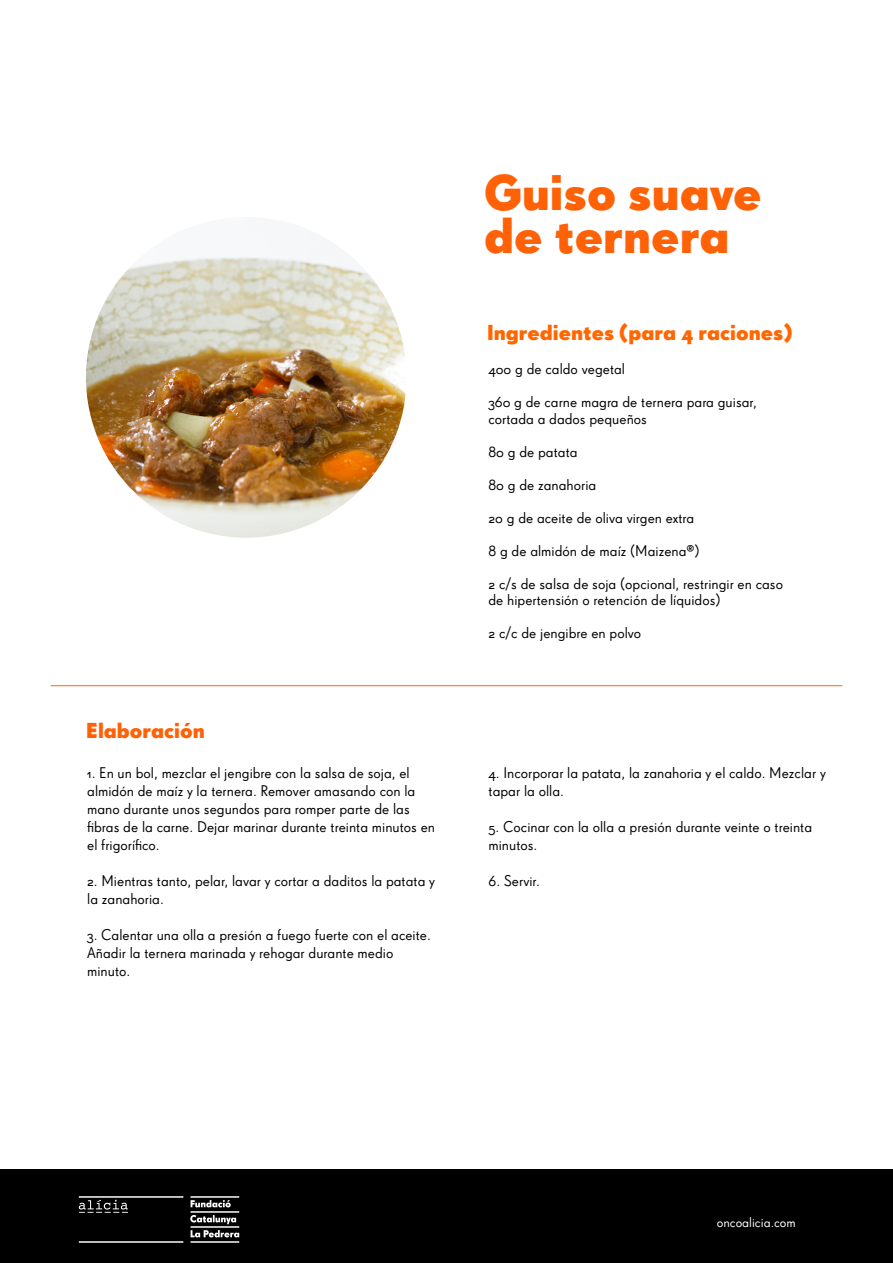
<style>
.page{position:relative;width:893px;height:1263px;background:#fff}
.page>*{position:absolute;margin:0;border:0;box-sizing:border-box;transform-origin:0 0}
.t1{font:48.45px/43.5px "Super Grotesk OT Bld";color:#ff6106}
.t2{font:21px "Super Grotesk OT Bld";color:#f60}
.t3{font:21px "Super Grotesk OT Bld";color:#ff6106}
.t4{font:15px/18px "Super Grotesk OT";color:#000}
.t5{font:13.5px "Super Grotesk OT";color:#fff}
</style>
<div class="page">
<img style="left:86px;top:217px;width:320px;height:321px;border-radius:160px">
<hr style="left:51px;top:685px;width:791px;height:1px;background:#f60">
<div style="left:0;top:1170px;width:893px;height:93px;background:#000"></div>
<img style="left:78px;top:1196px;width:162px;height:47px">
<h2 class="t3" style="left:86px;top:718px;width:120px">Elaboración</h2>
<p class="t4" style="left:87px;top:764px;width:349px">1. En un bol, mezclar el jengibre con la salsa de soja, el almidón de maíz y la ternera. Remover amasando con la mano durante unos segundos para romper parte de las fibras de la carne. Dejar marinar durante treinta minutos en el frigorífico.</p>
<p class="t4" style="left:87px;top:872px;width:349px">2. Mientras tanto, pelar, lavar y cortar a daditos la patata y la zanahoria.</p>
<p class="t4" style="left:87px;top:926px;width:345px">3. Calentar una olla a presión a fuego fuerte con el aceite.<br>Añadir la ternera marinada y rehogar durante medio minuto.</p>
<h1 class="t1" style="left:484px;top:170px;width:279px">Guiso suave de ternera</h1>
<h2 class="t2" style="left:487px;top:320px;width:307px">Ingredientes (para 4 raciones)</h2>
<p class="t4" style="left:488px;top:360px;width:138px">400 g de caldo vegetal</p>
<p class="t4" style="left:488px;top:394px;width:270px;line-height:16.5px">360 g de carne magra de ternera para guisar, cortada a dados pequeños</p>
<p class="t4" style="left:488px;top:443px;width:91px">80 g de patata</p>
<p class="t4" style="left:488px;top:476px;width:109px">80 g de zanahoria</p>
<p class="t4" style="left:488px;top:509px;width:207px">20 g de aceite de oliva virgen extra</p>
<p class="t4" style="left:488px;top:542px;width:213px">8 g de almidón de maíz (Maizena®)</p>
<p class="t4" style="left:488px;top:575px;width:296px;line-height:16.5px">2 c/s de salsa de soja (opcional, restringir en caso de hipertensión o retención de líquidos)</p>
<p class="t4" style="left:488px;top:624px;width:154px">2 c/c de jengibre en polvo</p>
<p class="t4" style="left:489px;top:764px;width:339px">4. Incorporar la patata, la zanahoria y el caldo. Mezclar y tapar la olla.</p>
<p class="t4" style="left:489px;top:818px;width:325px">5. Cocinar con la olla a presión durante veinte o treinta minutos.</p>
<p class="t4" style="left:489px;top:872px;width:53px">6. Servir.</p>
<p class="t5" style="left:717px;top:1215px;width:80px">oncoalicia.com</p>
</div>
